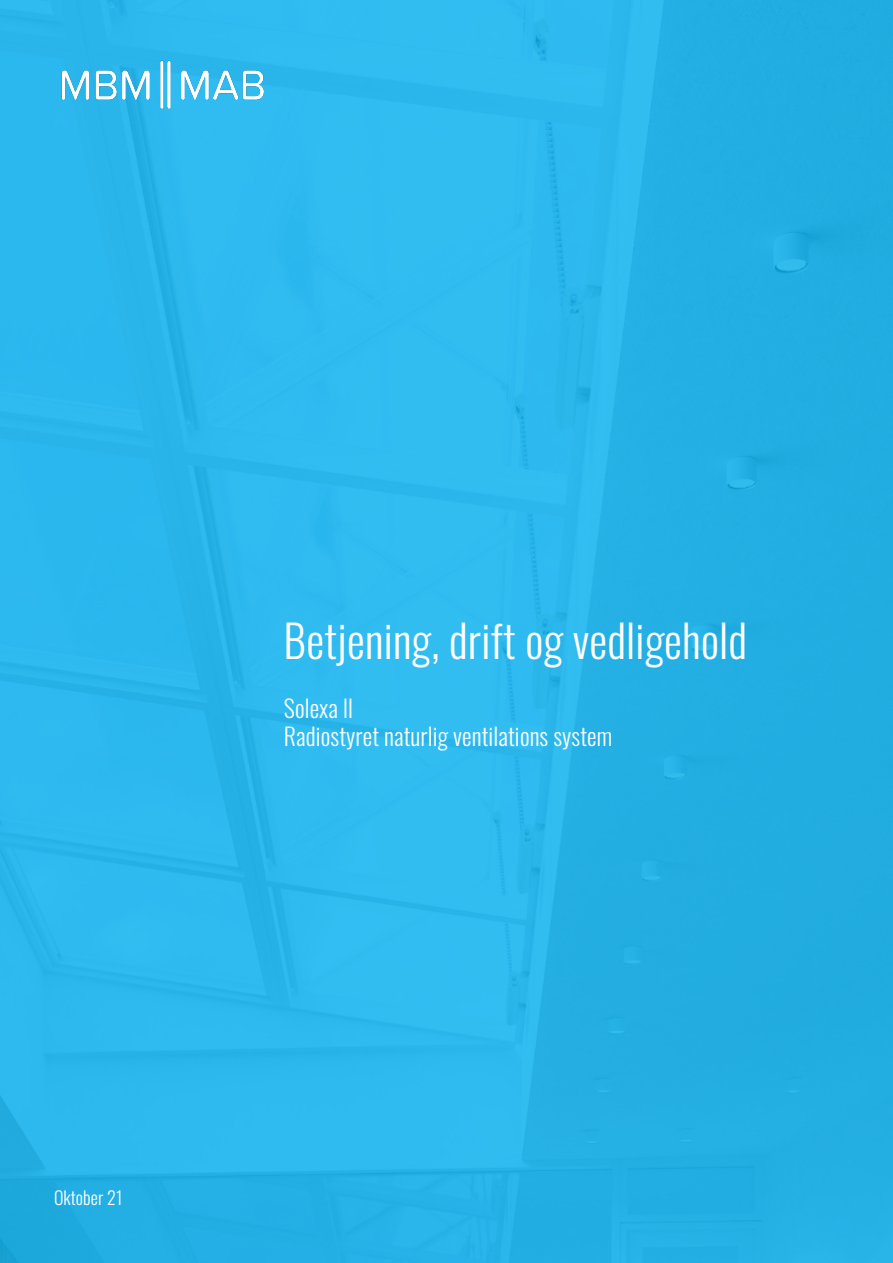
<style>
.page{position:relative;width:893px;height:1263px;background:#2bb7ed}
.page>*{position:absolute;margin:0;border:0;box-sizing:border-box;transform-origin:0 0}
.t1{font:300 45px "Oswald";letter-spacing:.005em;color:#fff}
.t2{font:300 24px "Oswald";letter-spacing:.005em;color:#fff}
.t3{font:300 18px "Oswald";letter-spacing:.005em;color:#fff}
</style>
<div class="page">
<img style="left:61px;top:60px;width:203px;height:55px">
<p class="t1" style="left:284px;top:600px;width:465px">Betjening, drift og vedligehold</p>
<p class="t2" style="left:284px;top:686px;width:71px">Solexa ll</p>
<p class="t2" style="left:284px;top:715px;width:330px">Radiostyret naturlig ventilations system</p>
<p class="t3" style="left:54px;top:1182px;width:70px">Oktober 21</p>
</div>
